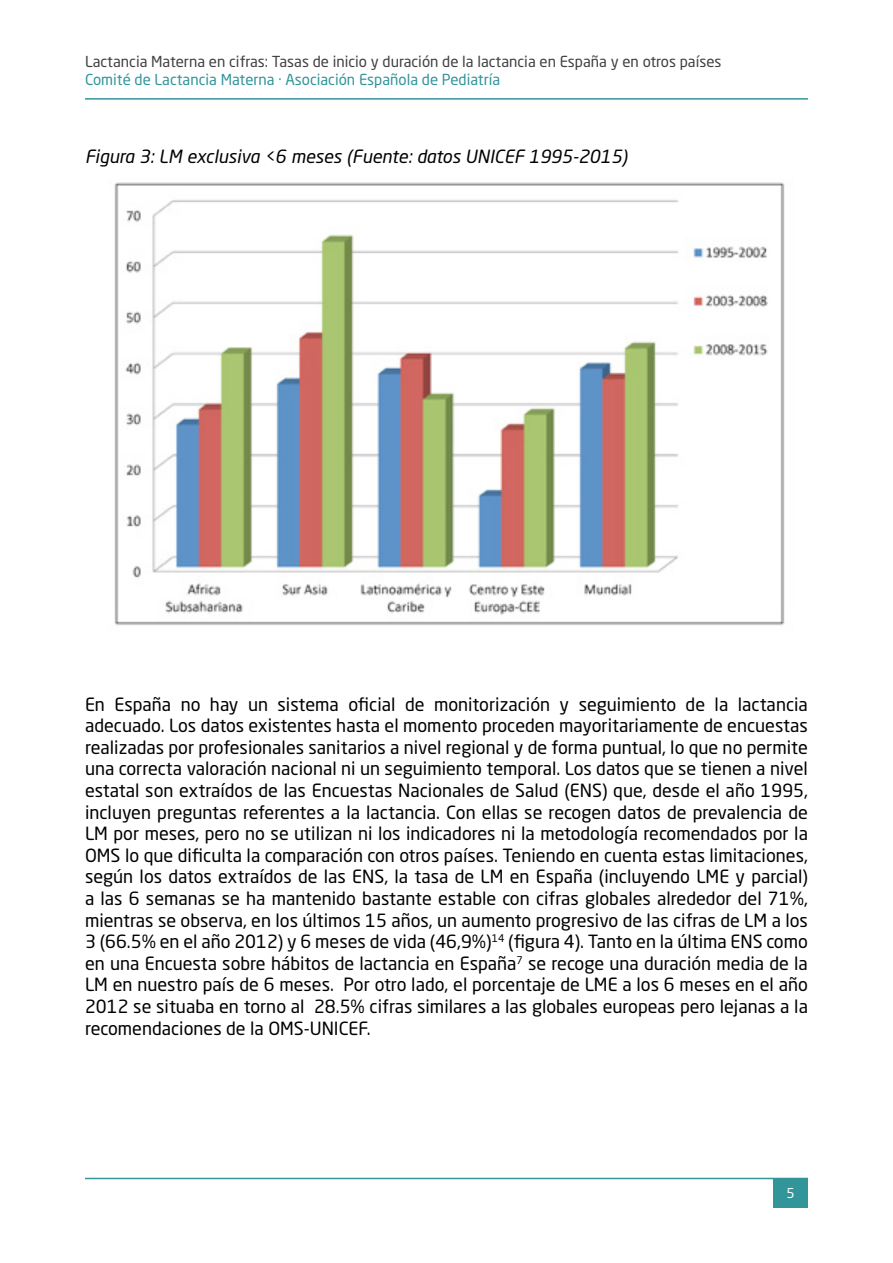
<style>
.page{position:relative;width:893px;height:1263px;background:#fff}
.page>*{position:absolute;margin:0;border:0;box-sizing:border-box;transform-origin:0 0}
.t1{font:18px/21.6px "Neo Sans Std";color:#000;text-align:justify}
.t2{font:italic 18px "Neo Sans Std";color:#000}
.t3{font:15px "Neo Sans Std";color:#414042}
.t4{font:15px "Neo Sans Std";color:#32959a}
.t5{font:13.5px "Neo Sans Std";color:#fff}
</style>
<div class="page">
<hr style="left:85px;top:1178px;width:723px;height:1px;background:#32959a">
<div style="left:773px;top:1178px;width:35px;height:30px;background:#32959a"></div>
<hr style="left:85px;top:98px;width:723px;height:2px;background:#32959a">
<img style="left:114px;top:182px;width:671px;height:444px">
<p class="t3" style="left:85px;top:52px;width:638px">Lactancia Materna en cifras: Tasas de inicio y duración de la lactancia en España y en otros países</p>
<p class="t4" style="left:85px;top:70px;width:417px">Comité de Lactancia Materna · Asociación Española de Pediatría</p>
<p class="t2" style="left:85px;top:145px;width:544px">Figura 3: LM exclusiva &lt;6 meses (Fuente: datos UNICEF 1995-2015)</p>
<p class="t1" style="left:85px;top:693px;width:724px">En España no hay un sistema oficial de monitorización y seguimiento de la lactancia adecuado. Los datos existentes hasta el momento proceden mayoritariamente de encuestas realizadas por profesionales sanitarios a nivel regional y de forma puntual, lo que no permite una correcta valoración nacional ni un seguimiento temporal. Los datos que se tienen a nivel estatal son extraídos de las Encuestas Nacionales de Salud (ENS) que, desde el año 1995, incluyen preguntas referentes a la lactancia. Con ellas se recogen datos de prevalencia de LM por meses, pero no se utilizan ni los indicadores ni la metodología recomendados por la OMS lo que dificulta la comparación con otros países. Teniendo en cuenta estas limitaciones, según los datos extraídos de las ENS, la tasa de LM en España (incluyendo LME y parcial) a las 6 semanas se ha mantenido bastante estable con cifras globales alrededor del 71%, mientras se observa, en los últimos 15 años, un aumento progresivo de las cifras de LM a los 3 (66.5% en el año 2012) y 6 meses de vida (46,9%)<sup>14</sup> (figura 4). Tanto en la última ENS como en una Encuesta sobre hábitos de lactancia en España<sup>7</sup> se recoge una duración media de la LM en nuestro país de 6 meses. Por otro lado, el porcentaje de LME a los 6 meses en el año 2012 se situaba en torno al 28.5% cifras similares a las globales europeas pero lejanas a la recomendaciones de la OMS-UNICEF.</p>
<p class="t5" style="left:786px;top:1184px;width:10px">5</p>
</div>
